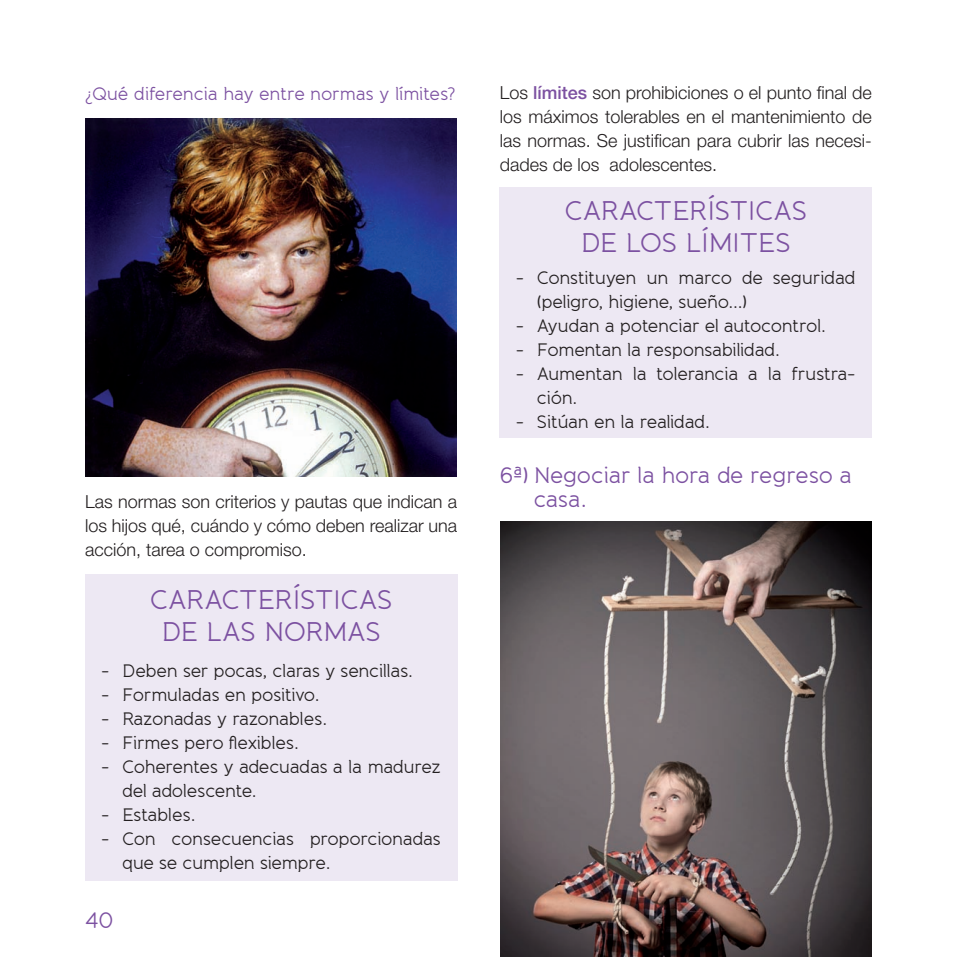
<style>
.page{position:relative;width:957px;height:957px;background:#fff}
.page>*{position:absolute;margin:0;border:0;box-sizing:border-box;transform-origin:0 0}
.t1{font:27px/31.5px "Banda";letter-spacing:-.01em;color:#7c51a1;text-align:center}
.t2{font:22.5px/24px "Banda";letter-spacing:-.01em;color:#7c51a1}
.t3{font:18px/24px "Banda";letter-spacing:-.02em;color:#231f20}
.t4{font:300 18px/24px "Helvetica Neue";color:#231f20;text-align:justify}
.t5{font:18px "Banda";letter-spacing:-.01em;color:#7c51a1}
.s1{font-weight:500;color:#7c51a1}
</style>
<div class="page">
<div style="left:85px;top:574px;width:372px;height:306px;background:#ede8f3"></div>
<div style="left:500px;top:187px;width:372px;height:251px;background:#ede8f3"></div>
<img style="left:85px;top:119px;width:372px;height:357px">
<img style="left:500px;top:521px;width:372px;height:436px">
<p class="t5" style="left:85px;top:83px;width:372px">¿Qué diferencia hay entre normas y límites?</p>
<p class="t4" style="left:85px;top:489px;width:374px">Las normas son criterios y pautas que indican a los hijos qué, cuándo y cómo deben realizar una acción, tarea o compromiso.</p>
<h1 class="t1" style="left:150px;top:584px;width:244px">CARACTERÍSTICAS<br>DE LAS NORMAS</h1>
<p class="t3" style="left:101px;top:658px;width:313px">- Deben ser pocas, claras y sencillas.</p>
<p class="t3" style="left:101px;top:682px;width:220px">- Formuladas en positivo.</p>
<p class="t3" style="left:101px;top:706px;width:228px">- Razonadas y razonables.</p>
<p class="t3" style="left:101px;top:730px;width:199px">- Firmes pero flexibles.</p>
<p class="t3" style="left:122px;top:754px;width:320px;text-indent:-21px">- Coherentes y adecuadas a la madurez del adolescente.</p>
<p class="t3" style="left:101px;top:802px;width:96px">- Estables.</p>
<p class="t3" style="left:122px;top:826px;width:320px;text-indent:-21px">- Con consecuencias proporcionadas que se cumplen siempre.</p>
<p class="t2" style="left:85px;top:908px;width:30px">40</p>
<p class="t4" style="left:500px;top:80px;width:374px">Los <span class="s1">límites</span> son prohibiciones o el punto final de los máximos tolerables en el mantenimiento de las normas. Se justifican para cubrir las necesi&shy;dades de los adolescentes.</p>
<h1 class="t1" style="left:564px;top:195px;width:244px">CARACTERÍSTICAS<br>DE LOS LÍMITES</h1>
<p class="t3" style="left:537px;top:266px;width:320px;text-indent:-21px">- Constituyen un marco de seguridad (peligro, higiene, sueño...)</p>
<p class="t3" style="left:516px;top:314px;width:312px">- Ayudan a potenciar el autocontrol.</p>
<p class="t3" style="left:516px;top:338px;width:266px">- Fomentan la responsabilidad.</p>
<p class="t3" style="left:537px;top:362px;width:320px;text-indent:-21px">- Aumentan la tolerancia a la frustra&shy;ción.</p>
<p class="t3" style="left:516px;top:410px;width:196px">- Sitúan en la realidad.</p>
<p class="t2" style="left:534px;top:464px;width:320px;text-indent:-34px">6ª) Negociar la hora de regreso a casa.</p>
</div>
